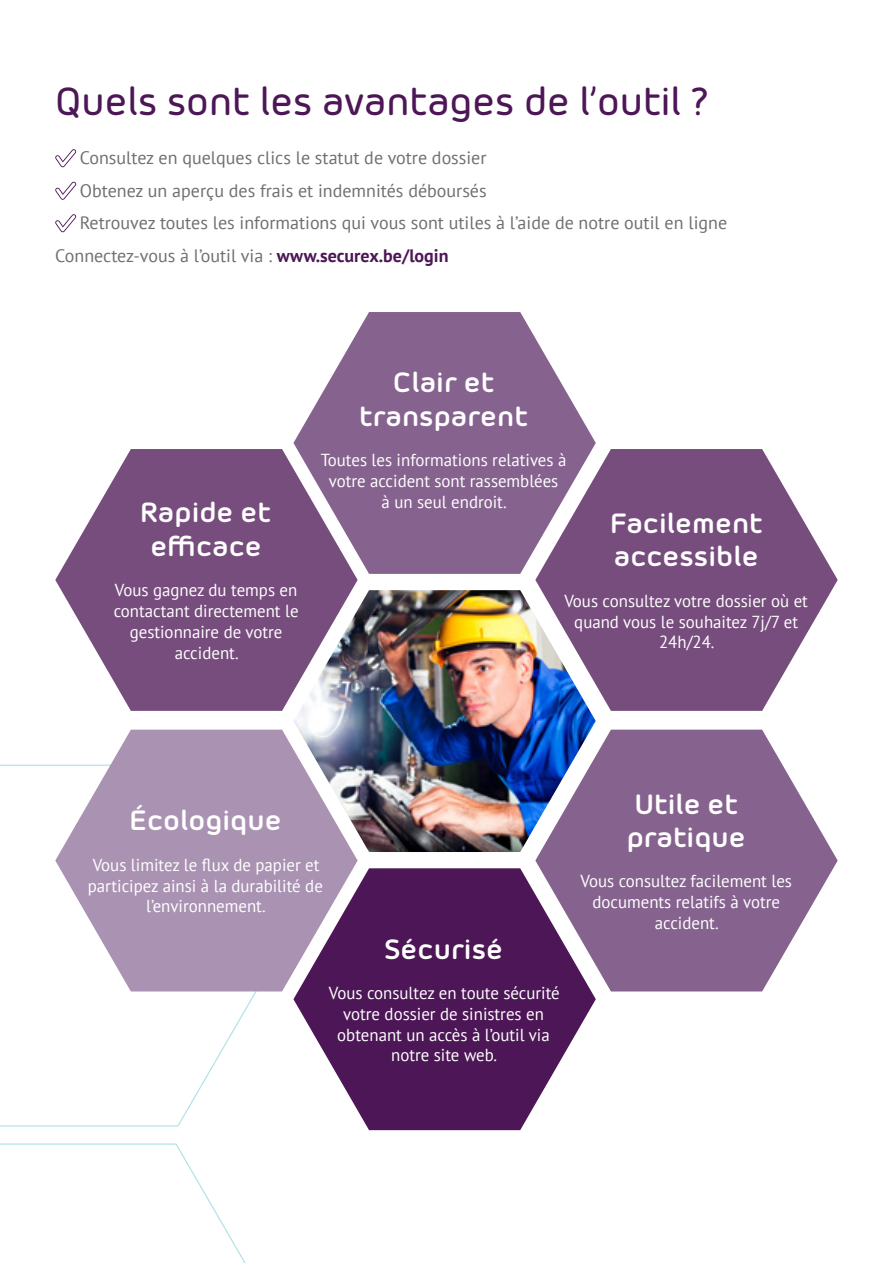
<style>
.page{position:relative;width:893px;height:1263px;background:#fff}
.page>*{position:absolute;margin:0;border:0;box-sizing:border-box;transform-origin:0 0}
.t1{font:500 39px "Morebi Rounded";color:#4d1656}
.t2{font:700 27.75px/33.3px "Morebi Rounded";color:#fff;text-align:center}
.t3{font:18px "PT Sans";color:#706f6f}
.t4{font:17.4px/20.9px "PT Sans";color:#fff;text-align:center}
.s1{font-weight:700;color:#4d1656}
</style>
<div class="page">
<svg style="left:0;top:1143px;width:246px;height:120px"></svg>
<svg style="left:0;top:764px;width:283px;height:363px"></svg>
<svg style="left:55px;top:149px;width:21px;height:18px"></svg>
<svg style="left:55px;top:182px;width:21px;height:18px"></svg>
<svg style="left:55px;top:214px;width:21px;height:18px"></svg>
<svg style="left:293px;top:312px;width:303px;height:262px;fill:#86638e"></svg>
<svg style="left:55px;top:449px;width:303px;height:262px;fill:#774d7d"></svg>
<svg style="left:535px;top:449px;width:303px;height:262px;fill:#774d7d"></svg>
<svg style="left:55px;top:730px;width:303px;height:261px;fill:#aa92b3"></svg>
<svg style="left:535px;top:730px;width:303px;height:261px;fill:#86638e"></svg>
<svg style="left:293px;top:868px;width:303px;height:262px;fill:#4d1656"></svg>
<img style="left:293px;top:590px;width:303px;height:262px">
<h1 class="t1" style="left:55px;top:73px;width:655px">Quels sont les avantages de l’outil ?</h1>
<p class="t3" style="left:80px;top:146px;width:408px">Consultez en quelques clics le statut de votre dossier</p>
<p class="t3" style="left:80px;top:179px;width:408px">Obtenez un aperçu des frais et indemnités déboursés</p>
<p class="t3" style="left:80px;top:211px;width:649px">Retrouvez toutes les informations qui vous sont utiles à l’aide de notre outil en ligne</p>
<p class="t3" style="left:55px;top:244px;width:395px">Connectez-vous à l’outil via : <span class="s1">www.securex.be/login</span></p>
<h2 class="t2" style="left:140px;top:493px;width:132px">Rapide et efficace</h2>
<p class="t4" style="left:114px;top:579px;width:186px">Vous gagnez du temps en contactant directement le gestionnaire de votre accident.</p>
<h2 class="t2" style="left:359px;top:363px;width:170px">Clair et transparent</h2>
<p class="t4" style="left:321px;top:449px;width:247px">Toutes les informations relatives à votre accident sont rassemblées<br>à un seul endroit.</p>
<h2 class="t2" style="left:610px;top:504px;width:155px;text-align:left">Facilement accessible</h2>
<p class="t4" style="left:564px;top:590px;width:245px">Vous consultez votre dossier où et quand vous le souhaitez 7j/7 et<br>24h/24.</p>
<h2 class="t2" style="left:129px;top:801px;width:154px">Écologique</h2>
<p class="t4" style="left:88px;top:854px;width:237px">Vous limitez le flux de papier et participez ainsi à la durabilité de l’environnement.</p>
<h2 class="t2" style="left:384px;top:930px;width:120px">Sécurisé</h2>
<p class="t4" style="left:329px;top:982px;width:232px">Vous consultez en toute sécurité votre dossier de sinistres en obtenant un accès à l’outil via notre site web.</p>
<h2 class="t2" style="left:627px;top:785px;width:121px;text-align:left">Utile et pratique</h2>
<p class="t4" style="left:580px;top:870px;width:213px">Vous consultez facilement les documents relatifs à votre accident.</p>
</div>
